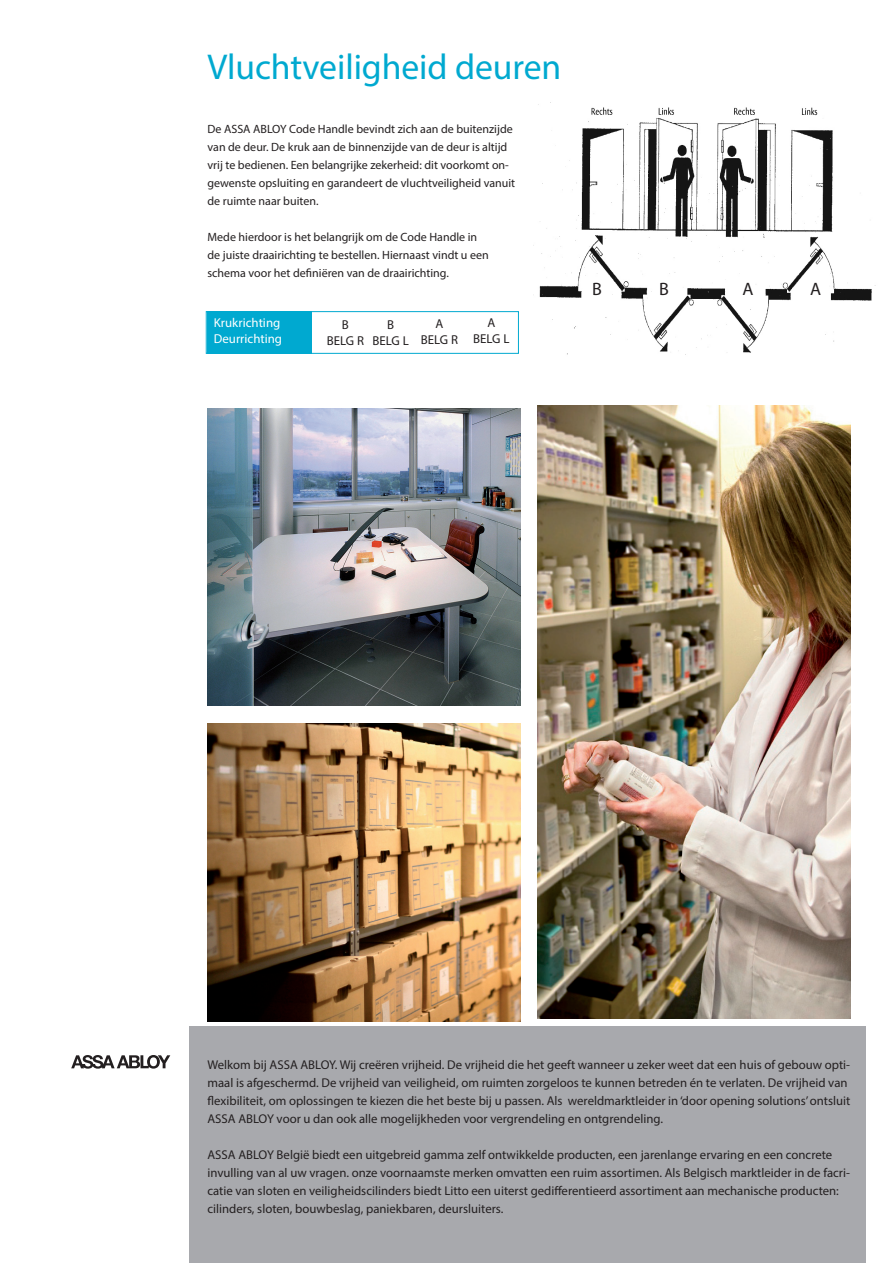
<style>
.page{position:relative;width:893px;height:1263px;background:#fff}
.page>*{position:absolute;margin:0;border:0;box-sizing:border-box;transform-origin:0 0}
.Kop{font:36px "Myriad Pro";color:#00a9d0}
.t1{font:18px "Myriad Pro";color:#231f20}
.voorwaarden{font:12.9px "Myriad Pro";color:#fff}
.voorwaarden-2{font:12.9px "Myriad Pro";color:#231f20}
.t2{font:12.75px/18px "Myriad Pro";color:#231f20}
.t3{font:12px/18px "Myriad Pro";color:#231f20}
</style>
<div class="page">
<div style="left:189px;top:1026px;width:677px;height:237px;background:#a8a9ad"></div>
<svg style="left:71px;top:1055px;width:99px;height:14px"></svg>
<div style="left:207px;top:311px;width:104px;height:43px;background:#00a9d0"></div>
<div style="left:206px;top:311px;width:313px;height:43px;border:1px solid #00a9d0"></div>
<img style="left:537px;top:405px;width:313px;height:613px">
<img style="left:207px;top:408px;width:313px;height:298px">
<img style="left:207px;top:724px;width:313px;height:297px">
<img style="left:533px;top:102px;width:343px;height:253px">
<p class="Kop" style="left:207px;top:44px;width:355px">Vluchtveiligheid deuren</p>
<p class="t3" style="left:207px;top:119px;width:309px">De ASSA ABLOY Code Handle bevindt zich aan de buitenzijde van de deur. De kruk aan de binnenzijde van de deur is altijd vrij te bedienen. Een belangrijke zekerheid: dit voorkomt on&shy;gewenste opsluiting en garandeert de vluchtveiligheid vanuit de ruimte naar buiten.</p>
<p class="t3" style="left:207px;top:227px;width:283px">Mede hierdoor is het belangrijk om de Code Handle in de juiste draairichting te bestellen. Hiernaast vindt u een schema voor het definiëren van de draairichting.</p>
<p class="voorwaarden" style="left:214px;top:314px;width:68px">Krukrichting</p>
<p class="voorwaarden" style="left:214px;top:331px;width:70px">Deurrichting</p>
<p class="voorwaarden-2" style="left:342px;top:316px;width:8px">B</p>
<p class="voorwaarden-2" style="left:327px;top:333px;width:39px">BELG R</p>
<p class="voorwaarden-2" style="left:387px;top:316px;width:8px">B</p>
<p class="voorwaarden-2" style="left:372px;top:333px;width:38px">BELG L</p>
<p class="voorwaarden-2" style="left:436px;top:315px;width:9px">A</p>
<p class="voorwaarden-2" style="left:421px;top:332px;width:39px">BELG R</p>
<p class="voorwaarden-2" style="left:487px;top:314px;width:9px">A</p>
<p class="voorwaarden-2" style="left:473px;top:331px;width:38px">BELG L</p>
<p class="t1" style="left:592px;top:277px;width:11px">B</p>
<p class="t1" style="left:659px;top:277px;width:11px">B</p>
<p class="t1" style="left:742px;top:277px;width:13px">A</p>
<p class="t1" style="left:810px;top:277px;width:13px">A</p>
<p class="t2" style="left:207px;top:1055px;width:644px">Welkom bij ASSA ABLOY. Wij creëren vrijheid. De vrijheid die het geeft wanneer u zeker weet dat een huis of gebouw opti&shy;maal is afgeschermd. De vrijheid van veiligheid, om ruimten zorgeloos te kunnen betreden én te verlaten. De vrijheid van flexibiliteit, om oplossingen te kiezen die het beste bij u passen. Als wereldmarktleider in ‘door opening solutions’ ontsluit ASSA ABLOY voor u dan ook alle mogelijkheden voor vergrendeling en ontgrendeling.</p>
<p class="t2" style="left:207px;top:1145px;width:644px">ASSA ABLOY België biedt een uitgebreid gamma zelf ontwikkelde producten, een jarenlange ervaring en een concrete invulling van al uw vragen. onze voornaamste merken omvatten een ruim assortimen. Als Belgisch marktleider in de facri&shy;catie van sloten en veiligheidscilinders biedt Litto een uiterst gedifferentieerd assortiment aan mechanische producten: cilinders, sloten, bouwbeslag, paniekbaren, deursluiters.</p>
</div>
